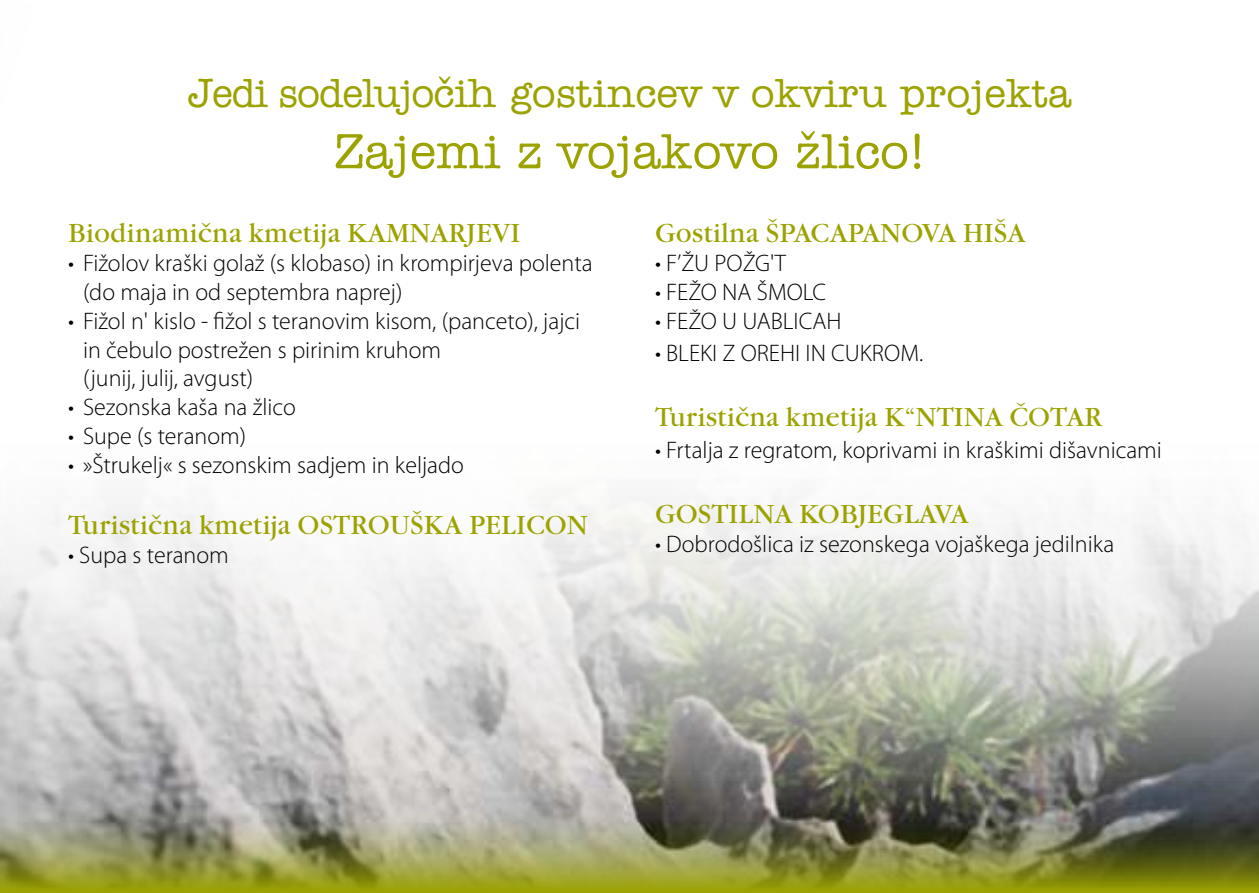
<style>
.page{position:relative;width:1259px;height:893px;background:#fff}
.page>*{position:absolute;margin:0;border:0;box-sizing:border-box;transform-origin:0 0}
.t1{font:500 51px "ITC American Typewriter";color:#9ca300}
.t2{font:500 42px "ITC American Typewriter";color:#9ca300;scale:.96 1}
.t3{font:27px "Garamond Itc TEE";color:#9ca300}
.t4{font:300 24px/28.8px "Myriad Pro";color:#000}
</style>
<div class="page">
<img style="left:0;top:496px;width:1259px;height:309px">
<img style="left:0;top:805px;width:1259px;height:88px">
<h2 class="t2" style="left:187px;top:67px;width:922px">Jedi sodelujo~ih gostincev v okviru projekta</h2>
<h1 class="t1" style="left:334px;top:120px;width:593px">Zajemi z vojakovo žlico!</h1>
<p class="t3" style="left:68px;top:218px;width:454px">Biodinamična kmetija KAMNARJEVI</p>
<p class="t4" style="left:83px;top:249px;width:511px;text-indent:-15px">• Fižolov kraški golaž (s klobaso) in krompirjeva polenta (do maja in od septembra naprej)</p>
<p class="t4" style="left:83px;top:306px;width:498px;text-indent:-15px">• Fižol n' kislo - fižol s teranovim kisom, (panceto), jajci in čebulo postrežen s pirinim kruhom<br>(junij, julij, avgust)</p>
<p class="t4" style="left:68px;top:393px;width:229px">• Sezonska kaša na žlico</p>
<p class="t4" style="left:68px;top:421px;width:180px">• Supe (s teranom)</p>
<p class="t4" style="left:68px;top:450px;width:397px">• »Štrukelj« s sezonskim sadjem in keljado</p>
<p class="t3" style="left:68px;top:510px;width:521px">Turistična kmetija OSTROUŠKA PELICON</p>
<p class="t4" style="left:68px;top:540px;width:162px">• Supa s teranom</p>
<p class="t3" style="left:655px;top:218px;width:372px">Gostilna ŠPACAPANOVA HIŠA</p>
<p class="t4" style="left:655px;top:249px;width:133px">• F’ŽU POŽG'T</p>
<p class="t4" style="left:655px;top:277px;width:173px">• FEŽO NA ŠMOLC</p>
<p class="t4" style="left:655px;top:306px;width:188px">• FEŽO U UABLICAH</p>
<p class="t4" style="left:655px;top:339px;width:270px">• BLEKI Z OREHI IN CUKROM.</p>
<p class="t3" style="left:655px;top:402px;width:449px">Turistična kmetija K“NTINA ČOTAR</p>
<p class="t4" style="left:655px;top:436px;width:508px">• Frtalja z regratom, koprivami in kraškimi dišavnicami</p>
<p class="t3" style="left:655px;top:499px;width:315px">GOSTILNA KOBJEGLAVA</p>
<p class="t4" style="left:655px;top:529px;width:461px">• Dobrodošlica iz sezonskega vojaškega jedilnika</p>
</div>
